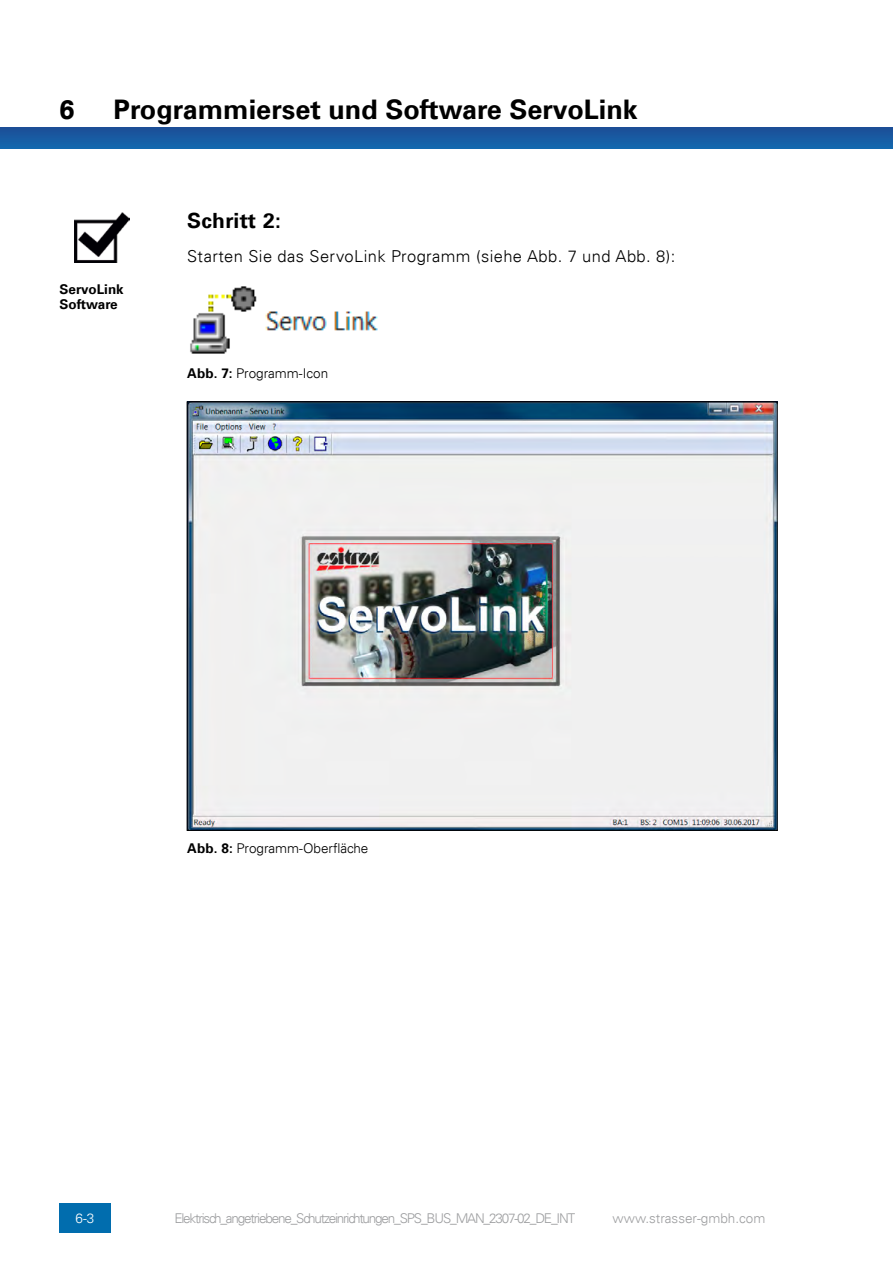
<style>
.page{position:relative;width:893px;height:1263px;background:#fff}
.page>*{position:absolute;margin:0;border:0;box-sizing:border-box;transform-origin:0 0}
.t1{font:700 27px "Univers LT";color:#000}
.t2{font:700 21px "Univers LT";letter-spacing:.015em;color:#000}
.t3{font:300 16.5px "Univers LT";letter-spacing:.025em;color:#000}
.t4{font:300 13.5px "Univers LT";letter-spacing:-.085em;color:#9d9ea0}
.t5{font:300 13.5px "Univers LT";color:#000}
.t6{font:300 13.5px "Univers LT";color:#9d9ea0}
.t7{font:700 13.5px/15.5px "Univers LT";color:#000}
.t8{font:300 13.5px "Univers LT";color:#fff}
.s1{font-weight:700}
</style>
<div class="page">
<div style="left:0;top:128px;width:893px;height:21px;background:#185ca3"></div>
<div style="left:60px;top:1203px;width:51px;height:30px;background:#016dae"></div>
<img style="left:74px;top:213px;width:56px;height:50px">
<img style="left:190px;top:286px;width:188px;height:68px">
<img style="left:189px;top:404px;width:586px;height:424px">
<h1 class="t1" style="left:60px;top:94px;width:17px">6</h1>
<h1 class="t1" style="left:114px;top:94px;width:526px">Programmierset und Software ServoLink</h1>
<p class="t7" style="left:60px;top:281px;width:66px">ServoLink<br>Software</p>
<h2 class="t2" style="left:187px;top:208px;width:95px">Schritt 2:</h2>
<p class="t3" style="left:187px;top:246px;width:490px">Starten Sie das ServoLink Programm (siehe Abb. 7 und Abb. 8):</p>
<p class="t5" style="left:187px;top:366px;width:143px"><span class="s1">Abb. 7:</span> Programm-Icon</p>
<p class="t5" style="left:187px;top:840px;width:183px"><span class="s1">Abb. 8:</span> Programm-Oberfläche</p>
<p class="t8" style="left:76px;top:1210px;width:20px">6-3</p>
<p class="t4" style="left:174px;top:1210px;width:402px">Elektrisch_angetriebene_Schutzeinrichtungen_SPS_BUS_MAN_2307-02_DE_INT</p>
<p class="t6" style="left:613px;top:1210px;width:154px">www.strasser-gmbh.com</p>
</div>
